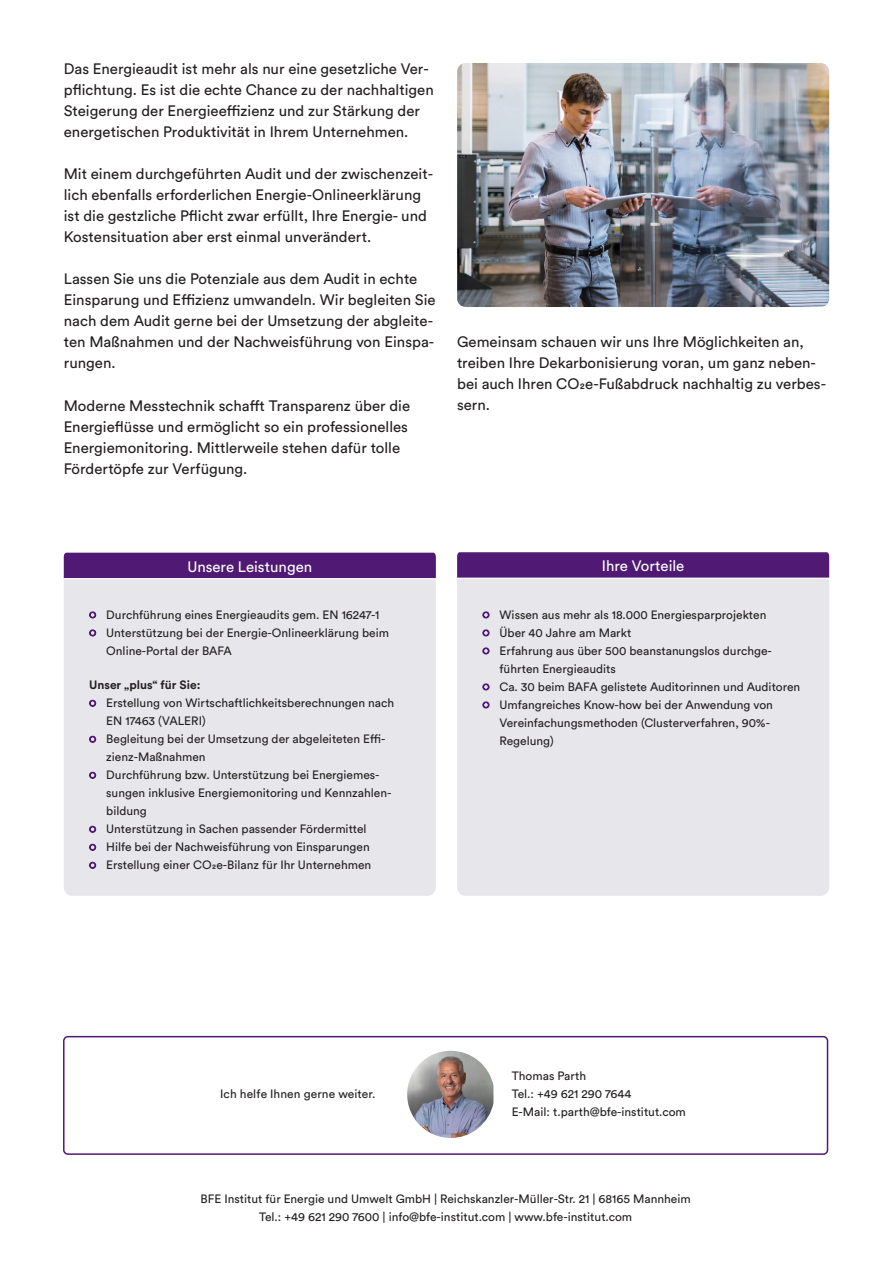
<style>
.page{position:relative;width:893px;height:1263px;background:#fff}
.page>*{position:absolute;margin:0;border:0;box-sizing:border-box;transform-origin:0 0}
.t1{font:15px/21px "Circular Pro";color:#231f20}
.t2{font:15px "Circular Pro";color:#fff}
.t3{font:12px/18px "Circular Pro";color:#231f20}
.t4{font:700 12px "Circular Pro";color:#231f20}
.s1{font-size:8.25px;color:#501a74}
</style>
<div class="page">
<div style="left:63px;top:1036px;width:765px;height:119px;border:2px solid #501a74;border-radius:4px"></div>
<img style="left:407px;top:1051px;width:86px;height:87px">
<img style="left:457px;top:63px;width:372px;height:244px">
<div style="left:64px;top:569px;width:372px;height:327px;background:#e7e7eb;border-radius:9px"></div>
<div style="left:64px;top:553px;width:372px;height:25px;background:#501a74"></div>
<hr style="left:64px;top:578px;width:372px;height:1px;background:#fff">
<div style="left:457px;top:568px;width:372px;height:328px;background:#e7e7eb;border-radius:9px"></div>
<svg style="left:457px;top:552px;width:372px;height:26px;background:#541f77"></svg>
<hr style="left:457px;top:578px;width:372px;height:1px;background:#fff">
<p class="t1" style="left:64px;top:57px;width:371px">Das Energieaudit ist mehr als nur eine gesetzliche Ver&shy;pflichtung. Es ist die echte Chance zu der nachhaltigen Steigerung der Energieeffizienz und zur Stärkung der energetischen Produktivität in Ihrem Unternehmen.</p>
<p class="t1" style="left:64px;top:162px;width:371px">Mit einem durchgeführten Audit und der zwischenzeit&shy;lich ebenfalls erforderlichen Energie-Onlineerklärung ist die gestzliche Pflicht zwar erfüllt, Ihre Energie- und Kostensituation aber erst einmal unverändert.</p>
<p class="t1" style="left:64px;top:267px;width:373px">Lassen Sie uns die Potenziale aus dem Audit in echte Einsparung und Effizienz umwandeln. Wir begleiten Sie nach dem Audit gerne bei der Umsetzung der abgleite&shy;ten Maßnahmen und der Nachweisführung von Einspa&shy;rungen.</p>
<p class="t1" style="left:64px;top:394px;width:348px">Moderne Messtechnik schafft Transparenz über die Energieflüsse und ermöglicht so ein professionelles Energiemonitoring. Mittlerweile stehen dafür tolle Fördertöpfe zur Verfügung.</p>
<p class="t1" style="left:457px;top:331px;width:370px">Gemeinsam schauen wir uns Ihre Möglichkeiten an, treiben Ihre Dekarbonisierung voran, um ganz neben&shy;bei auch Ihren CO2e-Fußabdruck nachhaltig zu verbes&shy;sern.</p>
<p class="t2" style="left:187px;top:556px;width:126px">Unsere Leistungen</p>
<p class="t3" style="left:89px;top:605px;width:292px"><span class="s1">○</span> Durchführung eines Energieaudits gem. EN 16247-1</p>
<p class="t3" style="left:106px;top:623px;width:284px;text-indent:-17px"><span class="s1">○</span> Unterstützung bei der Energie-Onlineerklärung beim<br>Online-Portal der BAFA</p>
<p class="t4" style="left:89px;top:676px;width:113px">Unser „plus“ für Sie:</p>
<p class="t3" style="left:106px;top:693px;width:290px;text-indent:-17px"><span class="s1">○</span> Erstellung von Wirtschaftlichkeitsberechnungen nach<br>EN 17463 (VALERI)</p>
<p class="t3" style="left:106px;top:729px;width:281px;text-indent:-17px"><span class="s1">○</span> Begleitung bei der Umsetzung der abgeleiteten Effi&shy;zienz-Maßnahmen</p>
<p class="t3" style="left:106px;top:765px;width:287px;text-indent:-17px"><span class="s1">○</span> Durchführung bzw. Unterstützung bei Energiemes&shy;sungen inklusive Energiemonitoring und Kennzahlen&shy;bildung</p>
<p class="t3" style="left:89px;top:819px;width:279px"><span class="s1">○</span> Unterstützung in Sachen passender Fördermittel</p>
<p class="t3" style="left:89px;top:837px;width:282px"><span class="s1">○</span> Hilfe bei der Nachweisführung von Einsparungen</p>
<p class="t3" style="left:89px;top:855px;width:284px"><span class="s1">○</span> Erstellung einer CO2e-Bilanz für Ihr Unternehmen</p>
<p class="t2" style="left:602px;top:556px;width:84px">Ihre Vorteile</p>
<p class="t3" style="left:483px;top:605px;width:285px"><span class="s1">○</span> Wissen aus mehr als 18.000 Energiesparprojekten</p>
<p class="t3" style="left:483px;top:623px;width:150px"><span class="s1">○</span> Über 40 Jahre am Markt</p>
<p class="t3" style="left:500px;top:641px;width:274px;text-indent:-17px"><span class="s1">○</span> Erfahrung aus über 500 beanstanungslos durchge&shy;führten Energieaudits</p>
<p class="t3" style="left:483px;top:677px;width:319px"><span class="s1">○</span> Ca. 30 beim BAFA gelistete Auditorinnen und Auditoren</p>
<p class="t3" style="left:500px;top:695px;width:275px;text-indent:-17px"><span class="s1">○</span> Umfangreiches Know-how bei der Anwendung von<br>Vereinfachungsmethoden (Clusterverfahren, 90%-<br>Regelung)</p>
<p class="t3" style="left:220px;top:1084px;width:157px">Ich helfe Ihnen gerne weiter.</p>
<p class="t3" style="left:512px;top:1066px;width:176px">Thomas Parth<br>Tel.: +49 621 290 7644<br>E-Mail: t.parth@bfe-institut.com</p>
<p class="t3" style="left:201px;top:1189px;width:492px;text-align:center">BFE Institut für Energie und Umwelt GmbH | Reichskanzler-Müller-Str. 21 | 68165 Mannheim<br>Tel.: +49 621 290 7600 | info@bfe-institut.com | www.bfe-institut.com</p>
</div>
